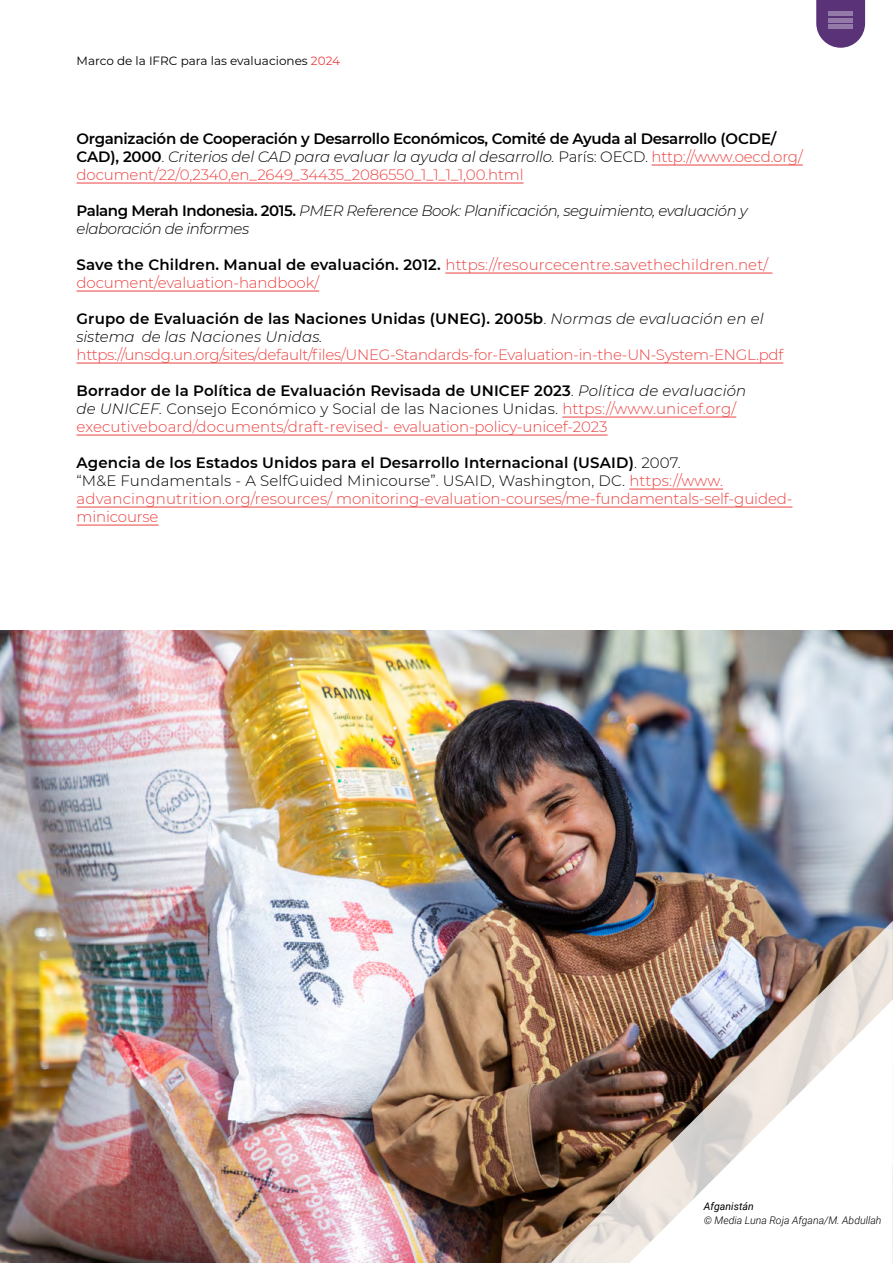
<style>
.page{position:relative;width:893px;height:1263px;background:#fff}
.page>*{position:absolute;margin:0;border:0;box-sizing:border-box;transform-origin:0 0}
.t1{font:300 15px/18px "Montserrat";letter-spacing:-.005em;color:#eb4342}
.t2{font:600 15px/18px "Montserrat";letter-spacing:-.02em;color:#000}
.t3{font:italic 300 15px/18px "Montserrat";letter-spacing:-.03em;color:#000}
.t4{font:italic 300 15px/18px "Montserrat";letter-spacing:.01em;color:#000}
.t5{font:12px "Montserrat";color:#000}
.t6{font:italic 300 10.5px "Roboto";color:#000}
.t7{font:italic 10.5px "Roboto";color:#000}
.s1{color:#eb4342}
.s2{font-weight:300}
.s3{font-weight:300;font-style:italic}
.s4{font-weight:300;color:#eb4342}
.s5{font-weight:600;font-style:normal}
.s6{font-weight:600;color:#000}
.s7{font-style:normal}
.s8{color:#000}
.s9{font-style:italic;color:#000}
</style>
<div class="page">
<svg style="left:816px;top:0;width:49px;height:48px;background:#71508c"></svg>
<hr style="left:828px;top:11px;width:25px;height:4px;background:#947aa8">
<hr style="left:828px;top:18px;width:25px;height:4px;background:#947aa8">
<hr style="left:828px;top:25px;width:25px;height:4px;background:#947aa8">
<hr style="left:652px;top:165px;width:151px;height:1px;background:#eb4342">
<hr style="left:77px;top:183px;width:447px;height:1px;background:#eb4342">
<hr style="left:445px;top:273px;width:327px;height:1px;background:#eb4342">
<hr style="left:77px;top:291px;width:242px;height:1px;background:#eb4342">
<hr style="left:77px;top:363px;width:706px;height:1px;background:#eb4342">
<hr style="left:562px;top:417px;width:174px;height:1px;background:#eb4342">
<hr style="left:77px;top:435px;width:531px;height:1px;background:#eb4342">
<hr style="left:629px;top:489px;width:94px;height:1px;background:#eb4342">
<hr style="left:77px;top:507px;width:715px;height:1px;background:#eb4342">
<hr style="left:77px;top:525px;width:82px;height:1px;background:#eb4342">
<img style="left:0;top:630px;width:893px;height:633px">
<img style="left:551px;top:921px;width:342px;height:342px">
<p class="t5" style="left:77px;top:53px;width:265px">Marco de la IFRC para las evaluaciones <span class="s1">2024</span></p>
<p class="t2" style="left:77px;top:129px;width:728px">Organización de Cooperación y Desarrollo Económicos, Comité de Ayuda al Desarrollo (OCDE/<br>CAD), 2000<span class="s2">.</span> <span class="s3">Criterios del CAD para evaluar la ayuda al desarrollo.</span> <span class="s2">París: OECD.</span> <span class="s4">http://www.oecd.org/ document/22/0,2340,en_2649_34435_2086550_1_1_1_1,00.html</span></p>
<p class="t3" style="left:77px;top:201px;width:673px"><span class="s5">Palang Merah Indonesia. 2015.</span> PMER Reference Book: Planificación, seguimiento, evaluación y elaboración de informes</p>
<p class="t1" style="left:77px;top:255px;width:693px"><span class="s6">Save the Children. Manual de evaluación. 2012.</span> https://resourcecentre.savethechildren.net/ document/evaluation-handbook/</p>
<p class="t4" style="left:77px;top:309px;width:689px"><span class="s5">Grupo de Evaluación de las Naciones Unidas (UNEG). 2005b</span><span class="s7">.</span> Normas de evaluación en el sistema de las Naciones Unidas.</p>
<p class="t1" style="left:77px;top:345px;width:708px">https://unsdg.un.org/sites/default/files/UNEG-Standards-for-Evaluation-in-the-UN-System-ENGL.pdf</p>
<p class="t1" style="left:77px;top:381px;width:671px"><span class="s6">Borrador de la Política de Evaluación Revisada de UNICEF 2023</span><span class="s8">.</span> <span class="s9">Política de evaluación de UNICEF.</span> <span class="s8">Consejo Económico y Social de las Naciones Unidas.</span> https://www.unicef.org/ executiveboard/documents/draft-revised- evaluation-policy-unicef-2023</p>
<p class="t1" style="left:77px;top:453px;width:717px"><span class="s6">Agencia de los Estados Unidos para el Desarrollo Internacional (USAID)</span><span class="s8">. 2007.<br>“M&amp;E Fundamentals - A SelfGuided Minicourse”. USAID, Washington, DC.</span> https://www. advancingnutrition.org/resources/ monitoring-evaluation-courses/me-fundamentals-self-guided&shy;minicourse</p>
<p class="t7" style="left:704px;top:1199px;width:51px">Afganistán</p>
<p class="t6" style="left:704px;top:1213px;width:179px">© Media Luna Roja Afgana/M. Abdullah</p>
</div>
